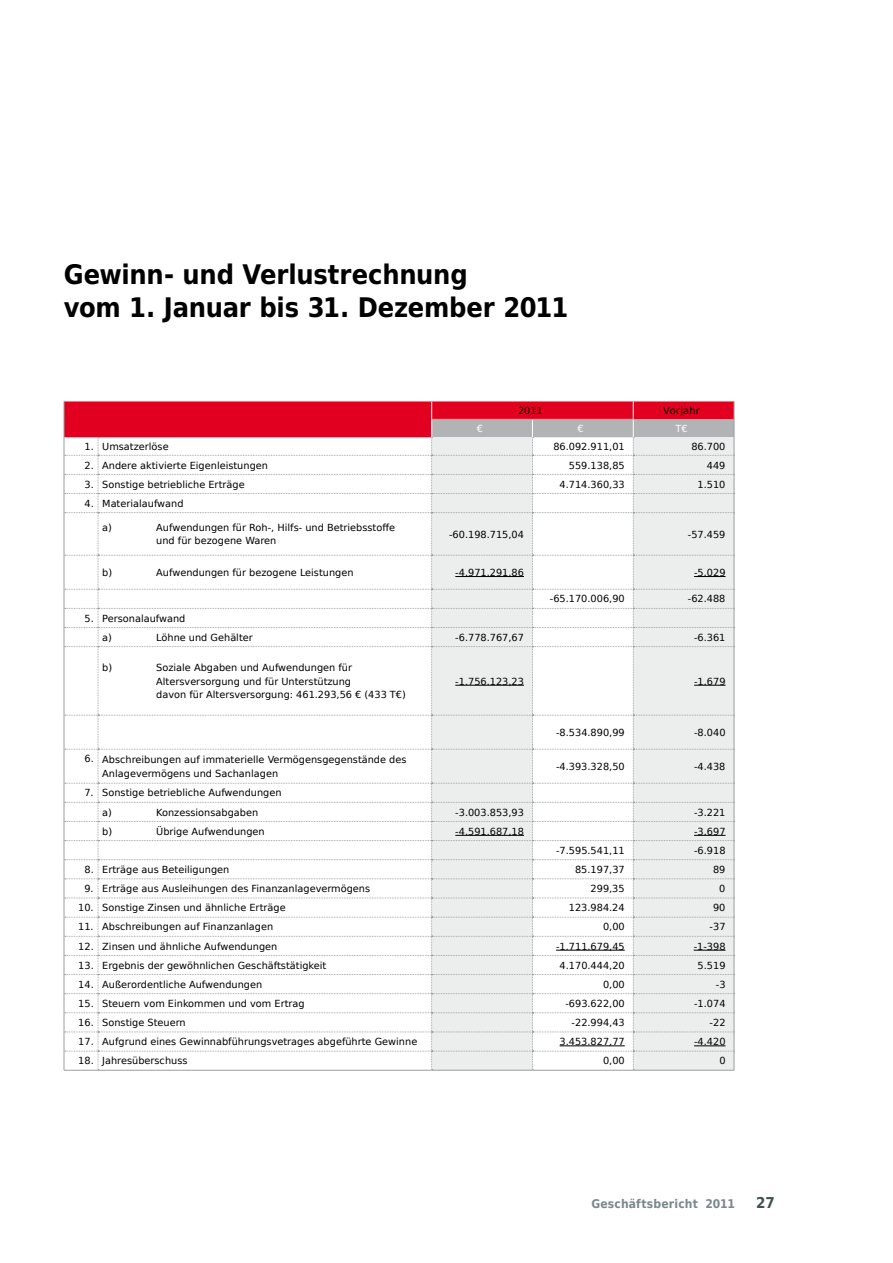
<style>
.page{position:relative;width:893px;height:1263px;background:#fff}
.page>*{position:absolute;margin:0;border:0;box-sizing:border-box;transform-origin:0 0}
.t1{font:700 27px/33.6px "DejaVu Sans Condensed";letter-spacing:-.01em;color:#000}
.t2{font:700 15px "DejaVu Sans Condensed";color:#445052}
.t3{font:700 12px "DejaVu Sans Condensed";letter-spacing:.015em;color:#7b8789}
.t4{font:9.75px/13.5px "DejaVu Sans";color:#000}
.t5{font:9.75px "DejaVu Sans";color:#fff}
</style>
<div class="page">
<hr style="left:64px;top:1070px;width:34px;height:1px;background:#9c9d9f">
<hr style="left:98px;top:1070px;width:334px;height:1px;background:#9c9d9f">
<hr style="left:432px;top:1070px;width:100px;height:1px;background:#9c9d9f">
<hr style="left:532px;top:1070px;width:101px;height:1px;background:#9c9d9f">
<hr style="left:633px;top:1070px;width:101px;height:1px;background:#9c9d9f">
<svg style="left:64px;top:401px;width:671px;height:669px"></svg>
<hr style="left:455px;top:576px;width:69px;height:1px;background:#000">
<hr style="left:694px;top:576px;width:31px;height:1px;background:#000">
<hr style="left:455px;top:685px;width:69px;height:1px;background:#000">
<hr style="left:694px;top:685px;width:31px;height:1px;background:#000">
<hr style="left:455px;top:835px;width:69px;height:1px;background:#000">
<hr style="left:694px;top:835px;width:31px;height:1px;background:#000">
<hr style="left:556px;top:950px;width:69px;height:1px;background:#000">
<hr style="left:694px;top:950px;width:31px;height:1px;background:#000">
<hr style="left:560px;top:1045px;width:65px;height:1px;background:#000">
<hr style="left:694px;top:1045px;width:31px;height:1px;background:#000">
<h1 class="t1" style="left:64px;top:256px;width:506px">Gewinn- und Verlustrechnung<br>vom 1. Januar bis 31. Dezember 2011</h1>
<p class="t4" style="left:518px;top:404px;width:26px">2011</p>
<p class="t4" style="left:663px;top:404px;width:38px">Vorjahr</p>
<p class="t5" style="left:477px;top:421px;width:8px">€</p>
<p class="t5" style="left:578px;top:421px;width:8px">€</p>
<p class="t5" style="left:675px;top:421px;width:14px">T€</p>
<p class="t4" style="left:84px;top:440px;width:86px">1. Umsatzerlöse</p>
<p class="t4" style="left:553px;top:440px;width:73px">86.092.911,01</p>
<p class="t4" style="left:691px;top:440px;width:36px">86.700</p>
<p class="t4" style="left:84px;top:458px;width:185px">2. Andere aktivierte Eigenleistungen</p>
<p class="t4" style="left:569px;top:458px;width:57px">559.138,85</p>
<p class="t4" style="left:707px;top:458px;width:20px">449</p>
<p class="t4" style="left:84px;top:477px;width:162px">3. Sonstige betriebliche Erträge</p>
<p class="t4" style="left:560px;top:477px;width:67px">4.714.360,33</p>
<p class="t4" style="left:698px;top:477px;width:29px">1.510</p>
<p class="t4" style="left:84px;top:496px;width:101px">4. Materialaufwand</p>
<p class="t4" style="left:102px;top:520px;width:11px">a)</p>
<p class="t4" style="left:156px;top:520px;width:240px">Aufwendungen für Roh-, Hilfs- und Betriebsstoffe und für bezogene Waren</p>
<p class="t4" style="left:449px;top:527px;width:76px">-60.198.715,04</p>
<p class="t4" style="left:688px;top:527px;width:39px">-57.459</p>
<p class="t4" style="left:102px;top:565px;width:11px">b)</p>
<p class="t4" style="left:156px;top:565px;width:199px">Aufwendungen für bezogene Leistungen</p>
<p class="t4" style="left:455px;top:565px;width:70px">-4.971.291,86</p>
<p class="t4" style="left:694px;top:565px;width:33px">-5.029</p>
<p class="t4" style="left:550px;top:592px;width:76px">-65.170.006,90</p>
<p class="t4" style="left:688px;top:592px;width:39px">-62.488</p>
<p class="t4" style="left:102px;top:608px;width:85px;line-height:19.2px;text-indent:-18px">5. Personalaufwand a)</p>
<p class="t4" style="left:156px;top:630px;width:98px">Löhne und Gehälter</p>
<p class="t4" style="left:455px;top:630px;width:70px">-6.778.767,67</p>
<p class="t4" style="left:694px;top:630px;width:33px">-6.361</p>
<p class="t4" style="left:102px;top:661px;width:11px">b)</p>
<p class="t4" style="left:156px;top:661px;width:251px">Soziale Abgaben und Aufwendungen für<br>Altersversorgung und für Unterstützung<br>davon für Altersversorgung: 461.293,56 € (433 T€)</p>
<p class="t4" style="left:455px;top:674px;width:70px">-1.756.123,23</p>
<p class="t4" style="left:694px;top:674px;width:33px">-1.679</p>
<p class="t4" style="left:556px;top:725px;width:70px">-8.534.890,99</p>
<p class="t4" style="left:694px;top:725px;width:33px">-8.040</p>
<p class="t4" style="left:102px;top:753px;width:306px;text-indent:-18px">6. Abschreibungen auf immaterielle Vermögensgegenstände des<br>Anlagevermögens und Sachanlagen</p>
<p class="t4" style="left:556px;top:759px;width:70px">-4.393.328,50</p>
<p class="t4" style="left:694px;top:759px;width:33px">-4.438</p>
<p class="t4" style="left:102px;top:783px;width:181px;line-height:19.2px;text-indent:-18px">7. Sonstige betriebliche Aufwendungen a)</p>
<p class="t4" style="left:156px;top:805px;width:103px">Konzessionsabgaben</p>
<p class="t4" style="left:455px;top:805px;width:70px">-3.003.853,93</p>
<p class="t4" style="left:694px;top:805px;width:33px">-3.221</p>
<p class="t4" style="left:102px;top:824px;width:11px">b)</p>
<p class="t4" style="left:156px;top:824px;width:110px">Übrige Aufwendungen</p>
<p class="t4" style="left:455px;top:824px;width:70px">-4.591.687,18</p>
<p class="t4" style="left:694px;top:824px;width:33px">-3.697</p>
<p class="t4" style="left:556px;top:843px;width:70px">-7.595.541,11</p>
<p class="t4" style="left:694px;top:843px;width:33px">-6.918</p>
<p class="t4" style="left:84px;top:862px;width:146px">8. Erträge aus Beteiligungen</p>
<p class="t4" style="left:575px;top:862px;width:51px">85.197,37</p>
<p class="t4" style="left:713px;top:862px;width:14px">89</p>
<p class="t4" style="left:84px;top:882px;width:287px">9. Erträge aus Ausleihungen des Finanzanlagevermögens</p>
<p class="t4" style="left:591px;top:882px;width:36px">299,35</p>
<p class="t4" style="left:719px;top:882px;width:8px">0</p>
<p class="t4" style="left:78px;top:901px;width:209px">10. Sonstige Zinsen und ähnliche Erträge</p>
<p class="t4" style="left:569px;top:901px;width:57px">123.984.24</p>
<p class="t4" style="left:713px;top:901px;width:14px">90</p>
<p class="t4" style="left:78px;top:920px;width:196px">11. Abschreibungen auf Finanzanlagen</p>
<p class="t4" style="left:603px;top:920px;width:23px">0,00</p>
<p class="t4" style="left:710px;top:920px;width:17px">-37</p>
<p class="t4" style="left:78px;top:939px;width:201px">12. Zinsen und ähnliche Aufwendungen</p>
<p class="t4" style="left:556px;top:939px;width:70px">-1.711.679,45</p>
<p class="t4" style="left:694px;top:939px;width:33px">-1-398</p>
<p class="t4" style="left:78px;top:958px;width:250px">13. Ergebnis der gewöhnlichen Geschäftstätigkeit</p>
<p class="t4" style="left:560px;top:958px;width:67px">4.170.444,20</p>
<p class="t4" style="left:698px;top:958px;width:29px">5.519</p>
<p class="t4" style="left:78px;top:977px;width:186px">14. Außerordentliche Aufwendungen</p>
<p class="t4" style="left:603px;top:977px;width:23px">0,00</p>
<p class="t4" style="left:716px;top:977px;width:11px">-3</p>
<p class="t4" style="left:78px;top:996px;width:228px">15. Steuern vom Einkommen und vom Ertrag</p>
<p class="t4" style="left:565px;top:996px;width:61px">-693.622,00</p>
<p class="t4" style="left:694px;top:996px;width:33px">-1.074</p>
<p class="t4" style="left:78px;top:1016px;width:109px">16. Sonstige Steuern</p>
<p class="t4" style="left:572px;top:1016px;width:55px">-22.994,43</p>
<p class="t4" style="left:710px;top:1016px;width:17px">-22</p>
<p class="t4" style="left:78px;top:1035px;width:341px">17. Aufgrund eines Gewinnabführungsvetrages abgeführte Gewinne</p>
<p class="t4" style="left:560px;top:1035px;width:67px">3.453.827,77</p>
<p class="t4" style="left:694px;top:1035px;width:33px">-4.420</p>
<p class="t4" style="left:78px;top:1054px;width:111px">18. Jahresüberschuss</p>
<p class="t4" style="left:603px;top:1054px;width:23px">0,00</p>
<p class="t4" style="left:719px;top:1054px;width:8px">0</p>
<p class="t3" style="left:591px;top:1193px;width:145px">Geschäftsbericht 2011</p>
<h2 class="t2" style="left:756px;top:1190px;width:20px">27</h2>
</div>
